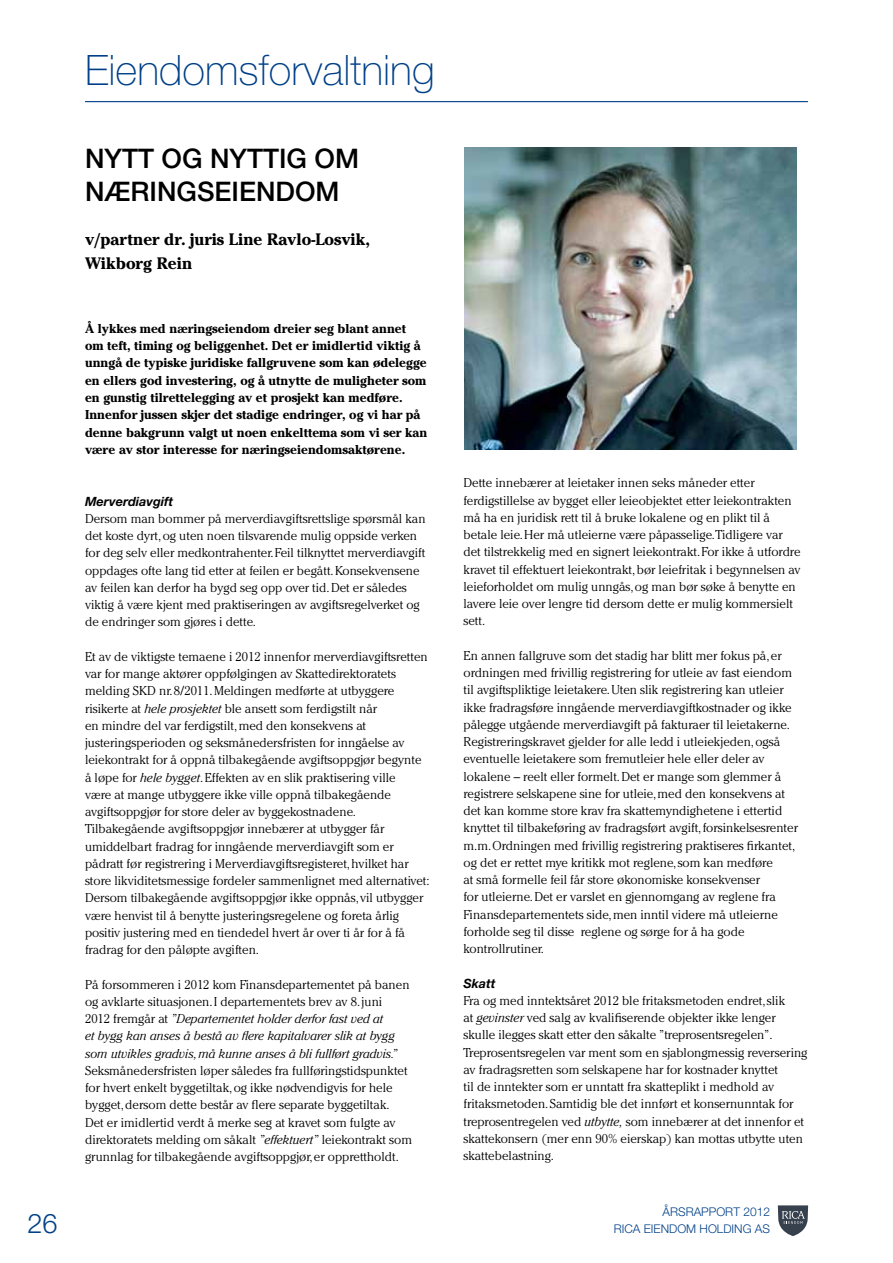
<style>
.page{position:relative;width:893px;height:1263px;background:#fff}
.page>*{position:absolute;margin:0;border:0;box-sizing:border-box;transform-origin:0 0}
.t1{font:100 42px "Helvetica Neue";color:#004088}
.t2{font:500 27px/33px "Helvetica Neue";color:#000}
.t3{font:300 27px "Helvetica Neue";color:#004088}
.t4{font:700 16.5px/24px "Cheltenham";color:#000}
.t5{font:300 12.75px/17.2px "Cheltenham";color:#000}
.t6{font:700 12.75px/17.2px "Cheltenham";color:#000}
.t7{font:italic 300 12.75px/17.2px "Cheltenham";color:#000}
.t8{font:italic 700 12.75px "Helvetica Neue";color:#000}
.t9{font:300 12px/16.5px "Helvetica Neue";color:#004088}
.s1{font-style:italic}
.s2{font-style:normal}
</style>
<div class="page">
<hr style="left:85px;top:101px;width:723px;height:1px;background:#004088">
<svg style="left:778px;top:1205px;width:30px;height:31px"></svg>
<img style="left:465px;top:147px;width:332px;height:302px">
<h1 class="t1" style="left:85px;top:47px;width:351px">Eiendomsforvaltning</h1>
<h2 class="t2" style="left:85px;top:142px;width:276px">NYTT OG NYTTIG OM<br>NÆRINGSEIENDOM</h2>
<p class="t4" style="left:85px;top:227px;width:287px">v/partner dr. juris Line Ravlo-Losvik,<br>Wikborg Rein</p>
<p class="t6" style="left:85px;top:320px;width:344px">Å lykkes med næringseiendom dreier seg blant annet om teft, timing og beliggenhet. Det er imidlertid viktig å unngå de typiske juridiske fallgruvene som kan ødelegge en ellers god investering, og å utnytte de muligheter som en gunstig tilrettelegging av et prosjekt kan medføre.<br>Innenfor jussen skjer det stadige endringer, og vi har på denne bakgrunn valgt ut noen enkelttema som vi ser kan være av stor interesse for næringseiendomsaktørene.</p>
<p class="t8" style="left:85px;top:493px;width:90px">Merverdiavgift</p>
<p class="t5" style="left:85px;top:510px;width:342px">Dersom man bommer på merverdiavgiftsrettslige spørsmål kan det koste dyrt,og uten noen tilsvarende mulig oppside verken for deg selv eller medkontrahenter.Feil tilknyttet merverdiavgift oppdages ofte lang tid etter at feilen er begått.Konsekvensene av feilen kan derfor ha bygd seg opp over tid.Det er således viktig å være kjent med praktiseringen av avgiftsregelverket og de endringer som gjøres i dette.</p>
<p class="t5" style="left:85px;top:648px;width:346px">Et av de viktigste temaene i 2012 innenfor merverdiavgiftsretten var for mange aktører oppfølgingen av Skattedirektoratets melding SKD nr.8/2011.Meldingen medførte at utbyggere risikerte at <span class="s1">hele prosjektet</span> ble ansett som ferdigstilt når<br>en mindre del var ferdigstilt,med den konsekvens at justeringsperioden og seksmånedersfristen for inngåelse av leiekontrakt for å oppnå tilbakegående avgiftsoppgjør begynte å løpe for <span class="s1">hele bygget</span>.Effekten av en slik praktisering ville<br>være at mange utbyggere ikke ville oppnå tilbakegående avgiftsoppgjør for store deler av byggekostnadene.<br>Tilbakegående avgiftsoppgjør innebærer at utbygger får umiddelbart fradrag for inngående merverdiavgift som er pådratt før registrering i Merverdiavgiftsregisteret,hvilket har store likviditetsmessige fordeler sammenlignet med alternativet:<br>Dersom tilbakegående avgiftsoppgjør ikke oppnås,vil utbygger være henvist til å benytte justeringsregelene og foreta årlig positiv justering med en tiendedel hvert år over ti år for å få fradrag for den påløpte avgiften.</p>
<p class="t7" style="left:85px;top:975px;width:326px"><span class="s2">På forsommeren i 2012 kom Finansdepartementet på banen og avklarte situasjonen.I departementets brev av 8.juni 2012 fremgår at</span> ”Departementet holder derfor fast ved at<br>et bygg kan anses å bestå av flere kapitalvarer slik at bygg som utvikles gradvis, må kunne anses å bli fullført gradvis.”</p>
<p class="t5" style="left:85px;top:1062px;width:329px">Seksmånedersfristen løper således fra fullføringstidspunktet for hvert enkelt byggetiltak,og ikke nødvendigvis for hele bygget,dersom dette består av flere separate byggetiltak.<br>Det er imidlertid verdt å merke seg at kravet som fulgte av direktoratets melding om såkalt <span class="s1">”effektuert”</span> leiekontrakt som grunnlag for tilbakegående avgiftsoppgjør,er opprettholdt.</p>
<p class="t5" style="left:463px;top:474px;width:339px">Dette innebærer at leietaker innen seks måneder etter ferdigstillelse av bygget eller leieobjektet etter leiekontrakten må ha en juridisk rett til å bruke lokalene og en plikt til å betale leie.Her må utleierne være påpasselige.Tidligere var det tilstrekkelig med en signert leiekontrakt.For ikke å utfordre kravet til effektuert leiekontrakt,bør leiefritak i begynnelsen av leieforholdet om mulig unngås,og man bør søke å benytte en lavere leie over lengre tid dersom dette er mulig kommersielt sett.</p>
<p class="t5" style="left:463px;top:647px;width:336px">En annen fallgruve som det stadig har blitt mer fokus på,er ordningen med frivillig registrering for utleie av fast eiendom til avgiftspliktige leietakere.Uten slik registrering kan utleier ikke fradragsføre inngående merverdiavgiftkostnader og ikke pålegge utgående merverdiavgift på fakturaer til leietakerne.<br>Registreringskravet gjelder for alle ledd i utleiekjeden,også eventuelle leietakere som fremutleier hele eller deler av lokalene – reelt eller formelt.Det er mange som glemmer å registrere selskapene sine for utleie,med den konsekvens at det kan komme store krav fra skattemyndighetene i ettertid knyttet til tilbakeføring av fradragsført avgift,forsinkelsesrenter m.m.Ordningen med frivillig registrering praktiseres firkantet, og det er rettet mye kritikk mot reglene,som kan medføre<br>at små formelle feil får store økonomiske konsekvenser<br>for utleierne.Det er varslet en gjennomgang av reglene fra Finansdepartementets side,men inntil videre må utleierne forholde seg til disse reglene og sørge for å ha gode kontrollrutiner.</p>
<p class="t8" style="left:463px;top:975px;width:34px">Skatt</p>
<p class="t5" style="left:463px;top:992px;width:346px">Fra og med inntektsåret 2012 ble fritaksmetoden endret,slik<br>at <span class="s1">gevinster</span> ved salg av kvalifiserende objekter ikke lenger skulle ilegges skatt etter den såkalte ”treprosentsregelen”.<br>Treprosentsregelen var ment som en sjablongmessig reversering av fradragsretten som selskapene har for kostnader knyttet<br>til de inntekter som er unntatt fra skatteplikt i medhold av fritaksmetoden.Samtidig ble det innført et konsernunntak for treprosentregelen ved <span class="s1">utbytte,</span> som innebærer at det innenfor et skattekonsern (mer enn 90% eierskap) kan mottas utbytte uten skattebelastning.</p>
<h2 class="t3" style="left:28px;top:1207px;width:32px">26</h2>
<p class="t9" style="left:614px;top:1203px;width:158px;text-indent:49px">ÅRSRAPPORT 2012<br>RICA EIENDOM HOLDING AS</p>
</div>
